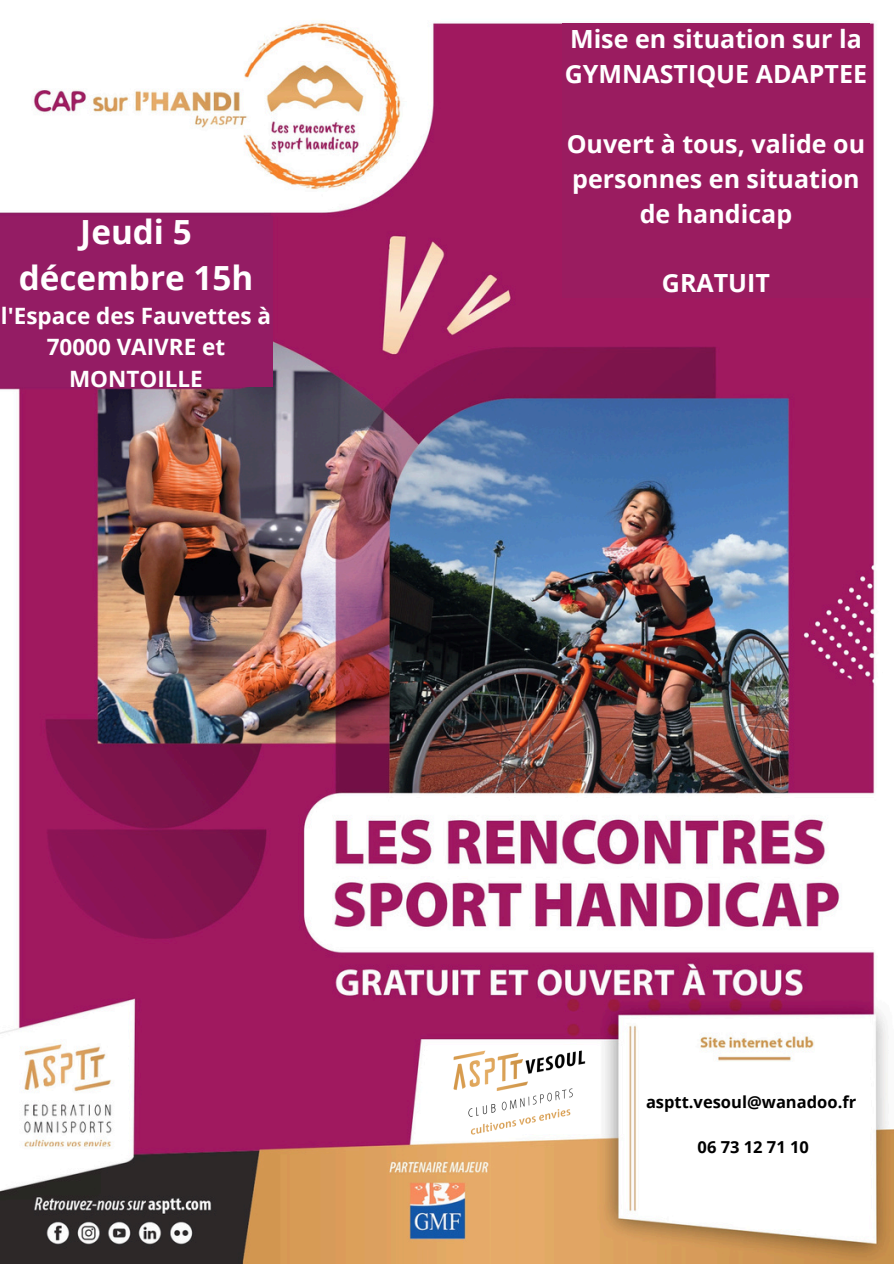
<style>
.page{position:relative;width:894px;height:1264px;background:#fff}
.page>*{position:absolute;margin:0;border:0;box-sizing:border-box;transform-origin:0 0}
.t1{font:700 33.3px/46.2px "Open Sans";color:#fff;text-align:center}
.t2{font:700 25.05px/34.8px "Open Sans";color:#fff}
.t3{font:700 22.5px/31.5px "Open Sans";color:#fff;text-align:center}
.t4{font:700 16.5px "Open Sans";color:#000}
</style>
<div class="page">
<img style="left:0;top:22px;width:893px;height:1241px">
<img style="left:427px;top:1024px;width:183px;height:136px">
<div style="left:562px;top:24px;width:307px;height:274px;background:#9a1c60"></div>
<div style="left:0;top:217px;width:272px;height:170px;background:#941c64"></div>
<div style="left:650px;top:1062px;width:219px;height:145px;background:#fff"></div>
<p class="t1" style="left:19px;top:208px;width:236px">Jeudi 5 décembre 15h</p>
<p class="t3" style="left:1px;top:299px;width:271px">l'Espace des Fauvettes à<br>70000 VAIVRE et<br>MONTOILLE</p>
<h2 class="t2" style="left:564px;top:21px;width:304px">Mise en situation sur la<br>GYMNASTIQUE ADAPTEE</h2>
<h2 class="t2" style="left:566px;top:126px;width:300px;text-align:center">Ouvert à tous, valide ou personnes en situation de handicap</h2>
<h1 class="t2" style="left:661px;top:265px;width:110px">GRATUIT</h1>
<p class="t4" style="left:645px;top:1090px;width:212px">asptt.vesoul@wanadoo.fr</p>
<p class="t4" style="left:697px;top:1135px;width:113px">06 73 12 71 10</p>
</div>
